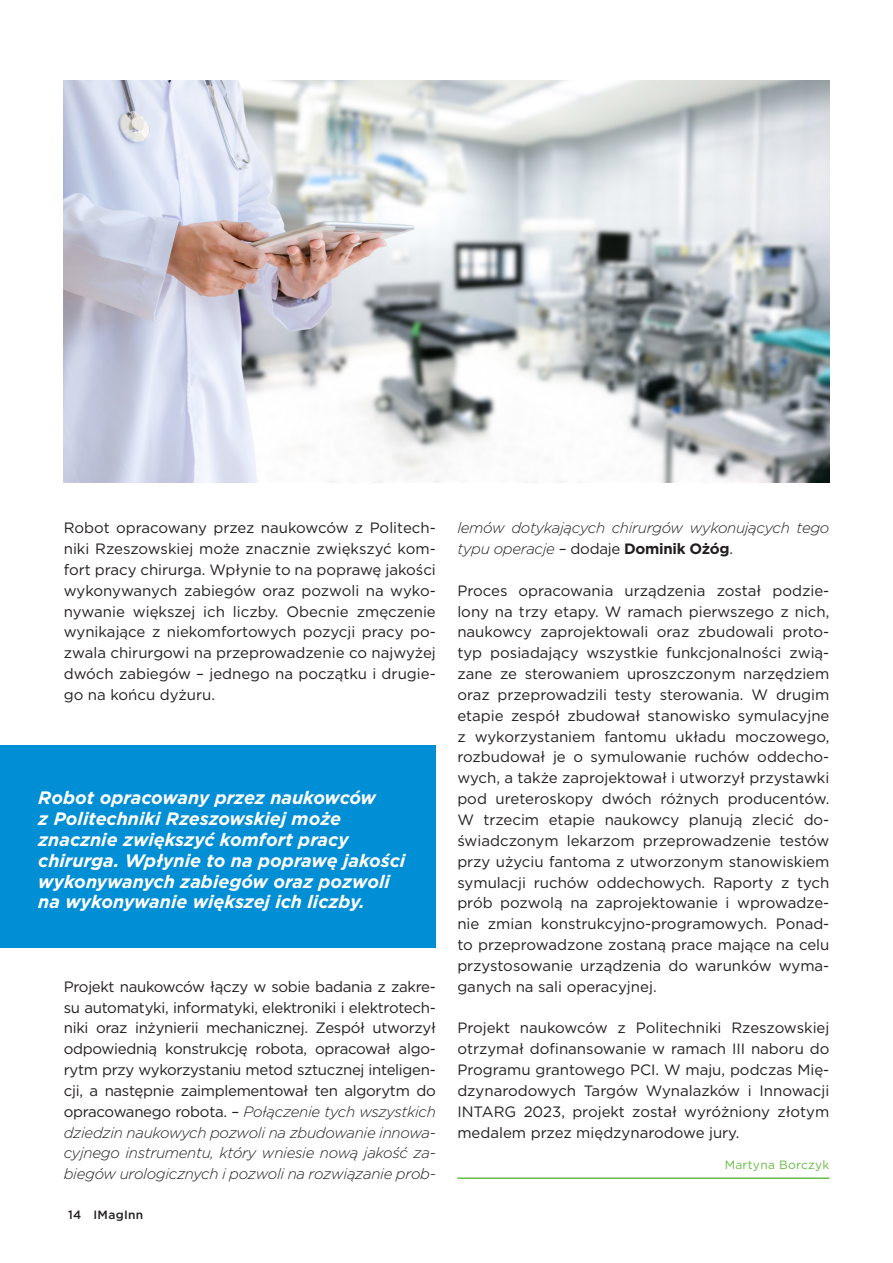
<style>
.page{position:relative;width:893px;height:1263px;background:#fff}
.page>*{position:absolute;margin:0;border:0;box-sizing:border-box;transform-origin:0 0}
.wyimek{font:italic 700 18px/20.9px "Gotham";color:#fff}
.tresc{font:15px/20.9px "Gotham";color:#231f20;text-align:justify}
.tresc-2{font:italic 300 15px/20.9px "Gotham";letter-spacing:-.02em;color:#231f20}
.autor{font:12px "Gotham";letter-spacing:.025em;color:#68bc45}
.t1{font:500 12px "Gotham";letter-spacing:.025em;color:#231f20}
.s1{font-weight:300;font-style:italic}
.s2{font-weight:400;font-style:normal}
.s3{font-weight:700;font-style:normal}
</style>
<div class="page">
<img style="left:64px;top:81px;width:765px;height:402px">
<hr style="left:457px;top:1177px;width:372px;height:2px;background:#68bc45">
<div style="left:0;top:746px;width:436px;height:202px;background:#008ed4"></div>
<p class="tresc" style="left:64px;top:517px;width:374px">Robot opracowany przez naukowców z Politech&shy;niki Rzeszowskiej może znacznie zwiększyć kom&shy;fort pracy chirurga. Wpłynie to na poprawę jakości wykonywanych zabiegów oraz pozwoli na wyko&shy;nywanie większej ich liczby. Obecnie zmęczenie wynikające z niekomfortowych pozycji pracy po&shy;zwala chirurgowi na przeprowadzenie co najwyżej dwóch zabiegów – jednego na początku i drugie&shy;go na końcu dyżuru.</p>
<p class="wyimek" style="left:38px;top:787px;width:369px">Robot opracowany przez naukowców<br>z Politechniki Rzeszowskiej może znacznie zwiększyć komfort pracy chirurga. Wpłynie to na poprawę jakości wykonywanych zabiegów oraz pozwoli na wykonywanie większej ich liczby.</p>
<p class="tresc" style="left:64px;top:976px;width:374px">Projekt naukowców łączy w sobie badania z zakre&shy;su automatyki, informatyki, elektroniki i elektrotech&shy;niki oraz inżynierii mechanicznej. Zespół utworzył odpowiednią konstrukcję robota, opracował algo&shy;rytm przy wykorzystaniu metod sztucznej inteligen&shy;cji, a następnie zaimplementował ten algorytm do opracowanego robota. – <span class="s1">Połączenie tych wszystkich dziedzin naukowych pozwoli na zbudowanie innowa&shy;cyjnego instrumentu, który wniesie nową jakość za&shy;biegów urologicznych i pozwoli na rozwiązanie prob-</span></p>
<p class="t1" style="left:68px;top:1206px;width:77px">14 IMagInn</p>
<p class="tresc-2" style="left:457px;top:517px;width:374px">lemów dotykających chirurgów wykonujących tego typu operacje <span class="s2">– dodaje</span> <span class="s3">Dominik Ożóg</span><span class="s2">.</span></p>
<p class="tresc" style="left:457px;top:580px;width:374px">Proces opracowania urządzenia został podzie&shy;lony na trzy etapy. W ramach pierwszego z nich, naukowcy zaprojektowali oraz zbudowali proto&shy;typ posiadający wszystkie funkcjonalności zwią&shy;zane ze sterowaniem uproszczonym narzędziem oraz przeprowadzili testy sterowania. W drugim etapie zespół zbudował stanowisko symulacyjne z wykorzystaniem fantomu układu moczowego, rozbudował je o symulowanie ruchów oddecho&shy;wych, a także zaprojektował i utworzył przystawki pod ureteroskopy dwóch różnych producentów.<br>W trzecim etapie naukowcy planują zlecić do&shy;świadczonym lekarzom przeprowadzenie testów przy użyciu fantoma z utworzonym stanowiskiem symulacji ruchów oddechowych. Raporty z tych prób pozwolą na zaprojektowanie i wprowadze&shy;nie zmian konstrukcyjno-programowych. Ponad&shy;to przeprowadzone zostaną prace mające na celu przystosowanie urządzenia do warunków wyma&shy;ganych na sali operacyjnej.</p>
<p class="tresc" style="left:457px;top:1017px;width:374px">Projekt naukowców z Politechniki Rzeszowskiej otrzymał dofinansowanie w ramach III naboru do Programu grantowego PCI. W maju, podczas Mię&shy;dzynarodowych Targów Wynalazków i Innowacji INTARG 2023, projekt został wyróżniony złotym medalem przez międzynarodowe jury.</p>
<p class="autor" style="left:725px;top:1157px;width:106px">Martyna Borczyk</p>
</div>
